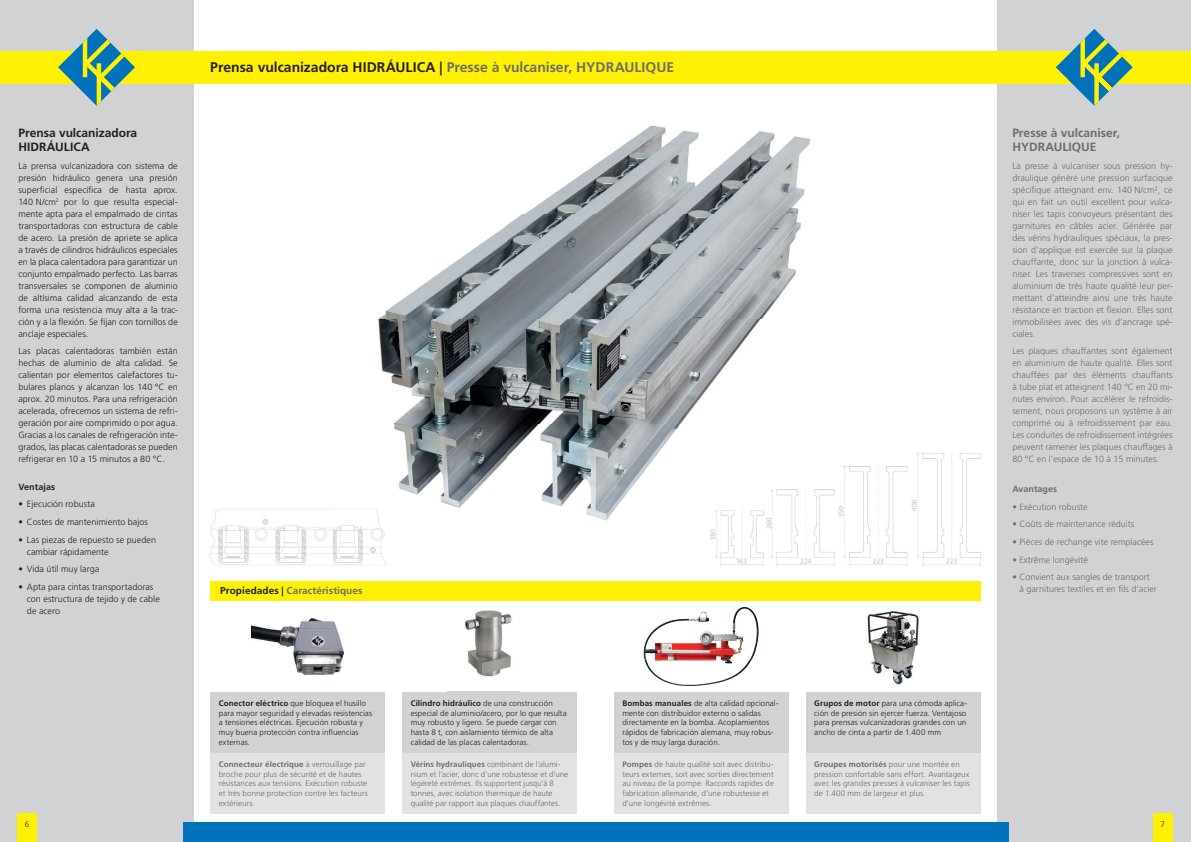
<style>
.page{position:relative;width:1191px;height:842px;background:#fff}
.page>*{position:absolute;margin:0;border:0;box-sizing:border-box;transform-origin:0 0}
.t1{font:700 14px "Frutiger LT";color:#231f20}
.t2{font:700 12px/14.4px "Frutiger LT";color:#231f20}
.t3{font:700 12px/14.4px "Frutiger LT";color:#6c6d70}
.t4{font:700 10px "Frutiger LT";letter-spacing:.005em;color:#6c6d70}
.t5{font:300 9px/12px "Frutiger LT";letter-spacing:.005em;color:#231f20;text-align:justify}
.t6{font:300 9px/12px "Frutiger LT";color:#6c6d70;text-align:justify}
.t7{font:700 9px "Frutiger LT";color:#6c6d70}
.t8{font:700 9px "Frutiger LT";letter-spacing:.005em;color:#231f20}
.t9{font:300 8px/9.6px "Frutiger LT";letter-spacing:.005em;color:#6c6d70}
.t10{font:300 8px/9.6px "Frutiger LT";letter-spacing:.005em;color:#231f20}
.s1{color:#6c6d70}
.s2{color:#231f20}
.s3{font-weight:700}
</style>
<div class="page">
<div style="left:0;top:0;width:193px;height:842px;background:#d1d2d4"></div>
<div style="left:997px;top:0;width:194px;height:842px;background:#d1d2d4"></div>
<div style="left:0;top:51px;width:595px;height:33px;background:#fff101"></div>
<div style="left:595px;top:51px;width:596px;height:33px;background:#fff101"></div>
<div style="left:17px;top:814px;width:20px;height:28px;background:#fff101"></div>
<div style="left:1152px;top:814px;width:20px;height:28px;background:#fff101"></div>
<div style="left:183px;top:822px;width:825px;height:20px;background:#0072bc"></div>
<img style="left:720px;top:452px;width:261px;height:115px">
<svg style="left:58px;top:29px;width:77px;height:77px"></svg>
<svg style="left:1055px;top:29px;width:77px;height:77px"></svg>
<div style="left:614px;top:753px;width:175px;height:61px;background:#e1e2e4"></div>
<div style="left:614px;top:692px;width:175px;height:61px;background:#d1d2d4"></div>
<div style="left:402px;top:753px;width:175px;height:61px;background:#e1e2e4"></div>
<div style="left:806px;top:753px;width:174px;height:61px;background:#e1e2e4"></div>
<div style="left:402px;top:692px;width:175px;height:61px;background:#d1d2d4"></div>
<div style="left:806px;top:692px;width:174px;height:61px;background:#d1d2d4"></div>
<div style="left:210px;top:692px;width:175px;height:61px;background:#d1d2d4"></div>
<div style="left:210px;top:753px;width:175px;height:61px;background:#e1e2e4"></div>
<img style="left:447px;top:610px;width:73px;height:82px">
<img style="left:867px;top:610px;width:52px;height:75px">
<img style="left:643px;top:614px;width:58px;height:46px">
<img style="left:701px;top:607px;width:43px;height:53px">
<img style="left:644px;top:660px;width:107px;height:26px">
<img style="left:252px;top:618px;width:92px;height:56px">
<div style="left:210px;top:581px;width:770px;height:20px;background:#fff101"></div>
<img style="left:378px;top:125px;width:433px;height:299px">
<img style="left:394px;top:424px;width:285px;height:97px">
<img style="left:710px;top:452px;width:106px;height:112px">
<img style="left:210px;top:509px;width:176px;height:56px">
<img style="left:335px;top:509px;width:51px;height:55px">
<h2 class="t2" style="left:18px;top:125px;width:120px">Prensa vulcanizadora<br>HIDRÁULICA</h2>
<p class="t5" style="left:18px;top:160px;width:161px">La prensa vulcanizadora con sistema de presión hidráulico genera una presión superficial específica de hasta aprox.<br>140 N/cm<sup>2</sup> por lo que resulta especial&shy;mente apta para el empalmado de cintas transportadoras con estructura de cable de acero. La presión de apriete se aplica a través de cilindros hidráulicos especiales en la placa calentadora para garantizar un conjunto empalmado perfecto. Las barras transversales se componen de aluminio de altísima calidad alcanzando de esta forma una resistencia muy alta a la trac&shy;ción y a la flexión. Se fijan con tornillos de anclaje especiales.</p>
<p class="t5" style="left:18px;top:345px;width:161px">Las placas calentadoras también están hechas de aluminio de alta calidad. Se calientan por elementos calefactores tu&shy;bulares planos y alcanzan los 140 °C en aprox. 20 minutos. Para una refrigeración acelerada, ofrecemos un sistema de refri&shy;geración por aire comprimido o por agua.<br>Gracias a los canales de refrigeración inte&shy;grados, las placas calentadoras se pueden refrigerar en 10 a 15 minutos a 80 °C.</p>
<p class="t8" style="left:18px;top:481px;width:38px">Ventajas</p>
<p class="t5" style="left:18px;top:498px;width:78px">• Ejecución robusta</p>
<p class="t5" style="left:18px;top:516px;width:131px">• Costes de mantenimiento bajos</p>
<p class="t5" style="left:27px;top:534px;width:131px;text-indent:-9px">• Las piezas de repuesto se pueden cambiar rápidamente</p>
<p class="t5" style="left:18px;top:563px;width:82px">• Vida útil muy larga</p>
<p class="t5" style="left:27px;top:581px;width:134px;text-align:left;text-indent:-9px">• Apta para cintas transportadoras con estructura de tejido y de cable de acero</p>
<h1 class="t1" style="left:210px;top:59px;width:465px">Prensa vulcanizadora HIDRÁULICA | <span class="s1">Presse à vulcaniser, HYDRAULIQUE</span></h1>
<p class="t4" style="left:220px;top:585px;width:144px"><span class="s2">Propiedades |</span> Caractéristiques</p>
<p class="t10" style="left:219px;top:699px;width:155px"><span class="s3">Conector eléctrico</span> que bloquea el husillo para mayor seguridad y elevadas resistencias a tensiones eléctricas. Ejecución robusta y muy buena protección contra influencias externas.</p>
<p class="t9" style="left:219px;top:760px;width:151px"><span class="s3">Connecteur électrique</span> à verrouillage par broche pour plus de sécurité et de hautes résistances aux tensions. Exécution robuste et très bonne protection contre les facteurs extérieurs.</p>
<p class="t10" style="left:411px;top:699px;width:158px"><span class="s3">Cilindro hidráulico</span> de una construcción especial de aluminio/acero, por lo que resulta muy robusto y ligero. Se puede cargar con hasta 8 t, con aislamiento térmico de alta calidad de las placas calentadoras.</p>
<p class="t10" style="left:814px;top:699px;width:154px;text-align:justify"><span class="s3">Grupos de motor</span> para una cómoda aplica&shy;ción de presión sin ejercer fuerza. Ventajoso para prensas vulcanizadoras grandes con un ancho de cinta a partir de 1.400 mm</p>
<p class="t10" style="left:622px;top:699px;width:158px"><span class="s3">Bombas manuales</span> de alta calidad opcional&shy;mente con distribuidor externo o salidas directamente en la bomba. Acoplamientos rápidos de fabricación alemana, muy robus&shy;tos y de muy larga duración.</p>
<p class="t9" style="left:411px;top:760px;width:159px"><span class="s3">Vérins hydrauliques</span> combinant de l’alumi&shy;nium et l’acier, donc d’une robustesse et d’une légèreté extrêmes. Ils supportent jusqu’à 8 tonnes, avec isolation thermique de haute qualité par rapport aux plaques chauffantes.</p>
<p class="t9" style="left:814px;top:760px;width:157px"><span class="s3">Groupes motorisés</span> pour une montée en pression confortable sans effort. Avantageux avec les grandes presses à vulcaniser les tapis de 1.400 mm de largeur et plus.</p>
<p class="t9" style="left:622px;top:760px;width:153px"><span class="s3">Pompes</span> de haute qualité soit avec distribu&shy;teurs externes, soit avec sorties directement au niveau de la pompe. Raccords rapides de fabrication allemande, d’une robustesse et d’une longévité extrêmes.</p>
<h2 class="t3" style="left:1012px;top:125px;width:109px">Presse à vulcaniser,<br>HYDRAULIQUE</h2>
<p class="t6" style="left:1012px;top:160px;width:162px">La presse à vulcaniser sous pression hy&shy;draulique génère une pression surfacique spécifique atteignant env. 140 N/cm², ce qui en fait un outil excellent pour vulca&shy;niser les tapis convoyeurs présentant des garnitures en câbles acier. Générée par des vérins hydrauliques spéciaux, la pres&shy;sion d’applique est exercée sur la plaque chauffante, donc sur la jonction à vulca&shy;niser. Les traverses compressives sont en aluminium de très haute qualité leur per&shy;mettant d’atteindre ainsi une très haute résistance en traction et flexion. Elles sont immobilisées avec des vis d’ancrage spé&shy;ciales.</p>
<p class="t6" style="left:1012px;top:345px;width:162px">Les plaques chauffantes sont également en aluminium de haute qualité. Elles sont chauffées par des éléments chauffants à tube plat et atteignent 140 °C en 20 mi&shy;nutes environ. Pour accélérer le refroidis&shy;sement, nous proposons un système à air comprimé ou à refroidissement par eau.<br>Les conduites de refroidissement intégrées peuvent ramener les plaques chauffages à 80 °C en l’espace de 10 à 15 minutes.</p>
<p class="t7" style="left:1012px;top:483px;width:46px">Avantages</p>
<p class="t6" style="left:1012px;top:501px;width:77px">• Exécution robuste</p>
<p class="t6" style="left:1012px;top:518px;width:124px">• Coûts de maintenance réduits</p>
<p class="t6" style="left:1012px;top:536px;width:143px">• Pièces de rechange vite remplacées</p>
<p class="t6" style="left:1012px;top:554px;width:77px">• Extrême longévité</p>
<p class="t6" style="left:1019px;top:571px;width:139px;text-indent:-7px">• Convient aux sangles de transport<br>à garnitures textiles et en fils d’acier</p>
<p class="t10" style="left:25px;top:819px;width:6px">6</p>
<p class="t10" style="left:1160px;top:819px;width:6px">7</p>
</div>
